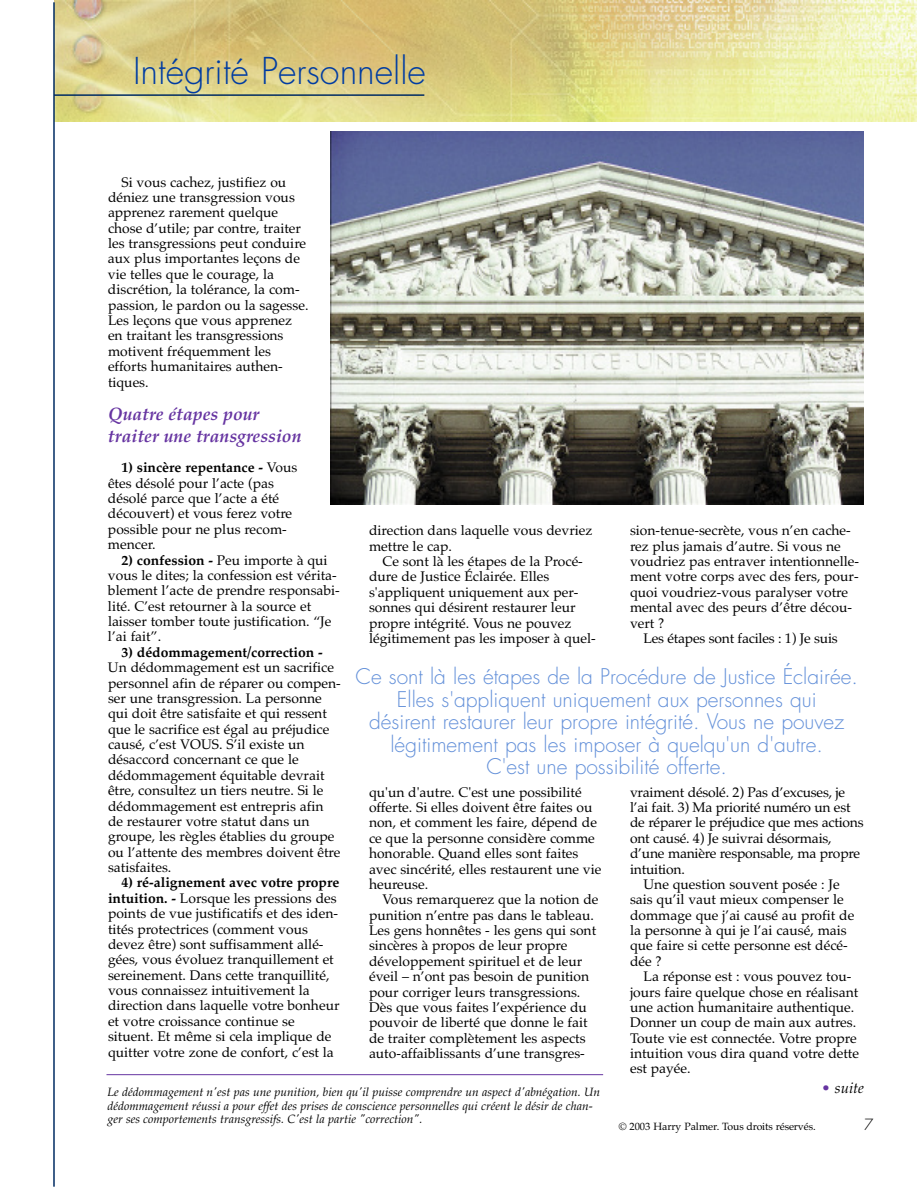
<style>
.page{position:relative;width:918px;height:1188px;background:#fff}
.page>*{position:absolute;margin:0;border:0;box-sizing:border-box;transform-origin:0 0}
.t1{font:300 36px "Futura";color:#003ca2}
.t2{font:300 21px/22.5px "Futura";color:#6390d9;text-align:center}
.t3{font:italic 700 18px/21.8px "Palatino";color:#6634a1}
.t4{font:italic 15px "Palatino";color:#000}
.t5{font:300 15px "Futura";color:#000}
.t6{font:13.8px/15.3px "Palatino";color:#000}
.t7{font:700 13.8px "Palatino";color:#000}
.t8{font:italic 12px/13.5px "Palatino";color:#000}
.t9{font:10.5px "Palatino";letter-spacing:-.01em;color:#000}
.s1{font-weight:700}
.s2{font-style:normal;color:#6634a1}
</style>
<div class="page">
<img style="left:54px;top:1px;width:862px;height:121px">
<hr style="left:54px;top:94px;width:370px;height:2px;background:#002b62">
<hr style="left:53px;top:2px;width:2px;height:1185px;background:#002b62">
<hr style="left:106px;top:1074px;width:497px;height:1px;background:#6634a1">
<img style="left:331px;top:131px;width:533px;height:373px">
<h1 class="t1" style="left:133px;top:54px;width:294px">Intégrité Personnelle</h1>
<p class="t6" style="left:108px;top:174px;width:202px;text-indent:14px">Si vous cachez, justifiez ou déniez une transgression vous apprenez rarement quelque chose d’utile; par contre, traiter les transgressions peut conduire aux plus importantes leçons de vie telles que le courage, la discrétion, la tolérance, la com&shy;passion, le pardon ou la sagesse.<br>Les leçons que vous apprenez en traitant les transgressions motivent fréquemment les efforts humanitaires authen&shy;tiques.</p>
<h3 class="t3" style="left:108px;top:403px;width:195px">Quatre étapes pour traiter une transgression</h3>
<p class="t6" style="left:108px;top:460px;width:191px;text-indent:14px"><span class="s1">1) sincère repentance -</span> Vous êtes désolé pour l’acte (pas désolé parce que l’acte a été découvert) et vous ferez votre possible pour ne plus recom&shy;mencer.</p>
<p class="t6" style="left:108px;top:552px;width:233px;text-indent:14px"><span class="s1">2) confession -</span> Peu importe à qui vous le dites; la confession est vérita&shy;blement l’acte de prendre responsabi&shy;lité. C’est retourner à la source et laisser tomber toute justification. “Je l’ai fait”.</p>
<p class="t7" style="left:122px;top:644px;width:203px">3) dédommagement/correction -</p>
<p class="t6" style="left:108px;top:660px;width:234px">Un dédommagement est un sacrifice personnel afin de réparer ou compen&shy;ser une transgression. La personne qui doit être satisfaite et qui ressent que le sacrifice est égal au préjudice causé, c’est VOUS. S’il existe un désaccord concernant ce que le dédommagement équitable devrait être, consultez un tiers neutre. Si le dédommagement est entrepris afin de restaurer votre statut dans un groupe, les règles établies du groupe ou l’attente des membres doivent être satisfaites.</p>
<p class="t6" style="left:108px;top:875px;width:233px;text-indent:14px"><span class="s1">4) ré-alignement avec votre propre intuition. -</span> Lorsque les pressions des points de vue justificatifs et des iden&shy;tités protectrices (comment vous devez être) sont suffisamment allé&shy;gées, vous évoluez tranquillement et sereinement. Dans cette tranquillité, vous connaissez intuitivement la direction dans laquelle votre bonheur et votre croissance continue se situent. Et même si cela implique de quitter votre zone de confort, c’est la</p>
<p class="t6" style="left:630px;top:523px;width:222px">sion-tenue-secrète, vous n’en cache-</p>
<p class="t6" style="left:630px;top:538px;width:212px">rez plus jamais d’autre. Si vous ne</p>
<p class="t6" style="left:630px;top:554px;width:231px">voudriez pas entraver intentionnelle-</p>
<p class="t6" style="left:630px;top:569px;width:230px">ment votre corps avec des fers, pour-</p>
<p class="t6" style="left:630px;top:584px;width:220px">quoi voudriez-vous paralyser votre</p>
<p class="t6" style="left:630px;top:600px;width:224px">mental avec des peurs d’être décou-</p>
<p class="t6" style="left:630px;top:615px;width:36px">vert ?</p>
<p class="t6" style="left:644px;top:631px;width:196px">Les étapes sont faciles : 1) Je suis</p>
<p class="t6" style="left:369px;top:523px;width:225px">direction dans laquelle vous devriez mettre le cap.</p>
<p class="t6" style="left:369px;top:554px;width:228px;text-indent:14px">Ce sont là les étapes de la Procé&shy;dure de Justice Éclairée. Elles s'appliquent uniquement aux per&shy;sonnes qui désirent restaurer leur propre intégrité. Vous ne pouvez légitimement pas les imposer à quel-</p>
<p class="t2" style="left:356px;top:667px;width:504px">Ce sont là les étapes de la Procédure de Justice Éclairée.<br>Elles s'appliquent uniquement aux personnes qui<br>désirent restaurer leur propre intégrité. Vous ne pouvez légitimement pas les imposer à quelqu'un d'autre.<br>C'est une possibilité offerte.</p>
<p class="t6" style="left:630px;top:784px;width:217px">vraiment désolé. 2) Pas d’excuses, je</p>
<p class="t6" style="left:630px;top:800px;width:222px">l’ai fait. 3) Ma priorité numéro un est</p>
<p class="t6" style="left:630px;top:815px;width:235px">de réparer le préjudice que mes actions</p>
<p class="t6" style="left:630px;top:830px;width:203px">ont causé. 4) Je suivrai désormais,</p>
<p class="t6" style="left:630px;top:846px;width:232px">d’une manière responsable, ma propre</p>
<p class="t6" style="left:630px;top:861px;width:56px">intuition.</p>
<p class="t6" style="left:644px;top:877px;width:198px">Une question souvent posée : Je</p>
<p class="t6" style="left:630px;top:892px;width:215px">sais qu’il vaut mieux compenser le</p>
<p class="t6" style="left:630px;top:907px;width:226px">dommage que j’ai causé au profit de</p>
<p class="t6" style="left:630px;top:923px;width:218px">la personne à qui je l’ai causé, mais</p>
<p class="t6" style="left:630px;top:938px;width:219px">que faire si cette personne est décé-</p>
<p class="t6" style="left:630px;top:953px;width:33px">dée ?</p>
<p class="t6" style="left:644px;top:969px;width:209px">La réponse est : vous pouvez tou-</p>
<p class="t6" style="left:630px;top:984px;width:230px">jours faire quelque chose en réalisant</p>
<p class="t6" style="left:630px;top:1000px;width:226px">une action humanitaire authentique.</p>
<p class="t6" style="left:630px;top:1015px;width:228px">Donner un coup de main aux autres.</p>
<p class="t6" style="left:630px;top:1030px;width:228px">Toute vie est connectée. Votre propre</p>
<p class="t6" style="left:630px;top:1046px;width:231px">intuition vous dira quand votre dette</p>
<p class="t6" style="left:630px;top:1061px;width:62px">est payée.</p>
<p class="t4" style="left:822px;top:1079px;width:44px"><span class="s2">•</span> suite</p>
<p class="t6" style="left:369px;top:784px;width:234px">qu'un d'autre. C'est une possibilité offerte. Si elles doivent être faites ou non, et comment les faire, dépend de ce que la personne considère comme honorable. Quand elles sont faites avec sincérité, elles restaurent une vie heureuse.</p>
<p class="t6" style="left:369px;top:892px;width:231px;text-indent:13px">Vous remarquerez que la notion de punition n’entre pas dans le tableau.<br>Les gens honnêtes - les gens qui sont sincères à propos de leur propre développement spirituel et de leur éveil – n’ont pas besoin de punition pour corriger leurs transgressions.<br>Dès que vous faites l’expérience du pouvoir de liberté que donne le fait de traiter complètement les aspects auto-affaiblissants d’une transgres-</p>
<p class="t8" style="left:107px;top:1085px;width:494px">Le dédommagement n'est pas une punition, bien qu'il puisse comprendre un aspect d'abnégation. Un dédommagement réussi a pour effet des prises de conscience personnelles qui créent le désir de chan&shy;ger ses comportements transgressifs. C'est la partie "correction".</p>
<p class="t9" style="left:619px;top:1120px;width:198px">© 2003 Harry Palmer. Tous droits réservés.</p>
<p class="t5" style="left:864px;top:1118px;width:11px">7</p>
</div>
